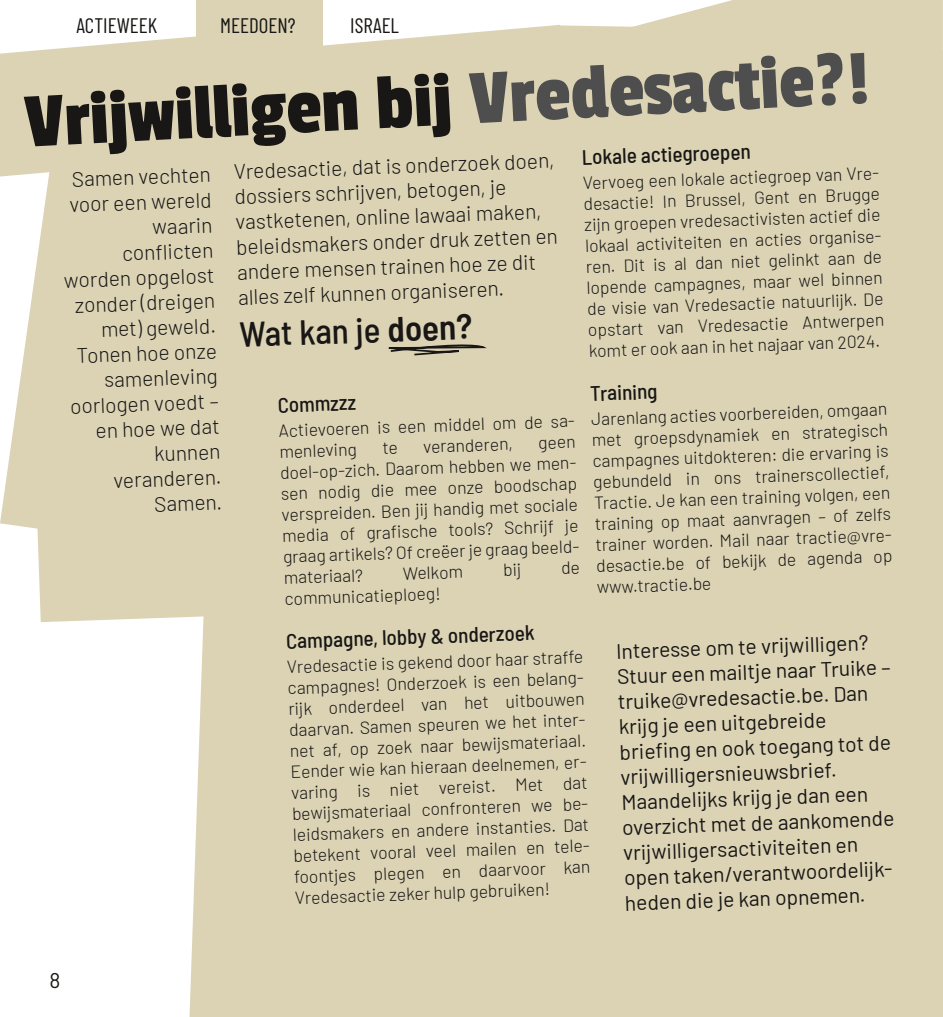
<style>
.page{position:relative;width:943px;height:1017px;background:#fff}
.page>*{position:absolute;margin:0;border:0;box-sizing:border-box;transform-origin:0 0}
.t1{font:80.5px "Passion One";color:#181715}
.t2{font:500 semi-condensed 35px "Barlow";color:#181715}
.t3{font:300 21px/25.2px "Barlow";color:#181715;text-align:right}
.t4{font:21px/25.2px "Barlow";color:#181715}
.t5{font:500 semi-condensed 21px "Barlow";color:#181715}
.t6{font:21px "Barlow Condensed";color:#181715}
.t7{font:300 17.5px/21px "Barlow";color:#181715;text-align:justify}
.s1{color:#4e4e4e}
.s2{font-weight:600}
</style>
<div class="page">
<div style="left:832px;top:0;width:111px;height:1017px;background:#dcd3b5"></div>
<svg style="left:579px;top:0;width:253px;height:78px;background:#e0d9bf"></svg>
<svg style="left:306px;top:25px;width:264px;height:53px;fill:#dcd3b5"></svg>
<div style="left:189px;top:78px;width:643px;height:939px;background:#dcd3b5"></div>
<div style="left:196px;top:0;width:126px;height:50px;background:#dcd3b5"></div>
<div style="left:0;top:36px;width:306px;height:98px;background:#dcd3b5"></div>
<div style="left:39px;top:588px;width:411px;height:34px;background:#dcd3b5"></div>
<div style="left:0;top:134px;width:516px;height:454px;background:#dcd3b5"></div>
<svg style="left:349px;top:341px;width:136px;height:15px;background:#b2aa92"></svg>
<svg style="left:383px;top:443px;width:14px;height:11px"></svg>
<svg style="left:504px;top:563px;width:16px;height:17px"></svg>
<svg style="left:562px;top:562px;width:17px;height:12px"></svg>
<p class="t6" style="left:76px;top:12px;width:82px">ACTIEWEEK</p>
<p class="t6" style="left:220px;top:12px;width:77px">MEEDOEN?</p>
<p class="t6" style="left:350px;top:12px;width:50px">ISRAEL</p>
<h1 class="t1" style="left:22px;top:80px;width:847px;rotate:-3deg">Vrijwilligen bij <span class="s1">Vredesactie?!</span></h1>
<p class="t3" style="left:233px;top:158px;width:323px;text-align:left;rotate:-2deg">Vredesactie, dat is onderzoek doen, dossiers schrij ven, betogen, je vastketenen, online lawaai maken, beleidsmakers onder druk zetten en andere mensen trainen hoe ze dit alles zelf kunnen organiseren.</p>
<h2 class="t2" style="left:239px;top:312px;width:234px;rotate:-2deg">Wat kan je <span class="s2">doen?</span></h2>
<p class="t5" style="left:581px;top:144px;width:170px;rotate:-2deg">Lokale actiegroepen</p>
<p class="t7" style="left:582px;top:172px;width:298px;rotate:-2deg">Vervoeg een lokale actiegroep van Vre‐ desactie! In Brussel, Gent en Brugge zij n groepen vredesactivisten actief die lokaal activiteiten en acties organise‐ ren. Dit is al dan niet gelinkt aan de lopende campagnes, maar wel binnen de visie van Vredesactie natuurlij k. De opstart van Vredesactie Antwerpen komt er ook aan in het najaar van 2024.</p>
<p class="t5" style="left:590px;top:380px;width:69px;rotate:-2deg">Training</p>
<p class="t7" style="left:591px;top:408px;width:298px;rotate:-2deg">Jarenlang acties voorbereiden, omgaan met groepsdynamiek en strategisch campagnes uitdokteren: die ervaring is gebundeld in ons trainerscollectief, Tractie. Je kan een training volgen, een training op maat aanvragen – of zelfs trainer worden. Mail naar tractie@vre‐ desactie.be of bekij k de agenda op www.tractie.be</p>
<p class="t3" style="left:60px;top:166px;width:152px;rotate:-2deg">Samen vechten voor een wereld waarin<br>confl icten worden opgelost zonder (dreigen met) geweld.<br>Tonen hoe onze samenleving oorlogen voedt – en hoe we dat kunnen veranderen.<br>Samen.</p>
<p class="t5" style="left:277px;top:392px;width:80px;rotate:-2deg">Commzzz</p>
<p class="t7" style="left:278px;top:420px;width:298px;rotate:-2deg">Actievoeren is een middel om de sa‐ menleving</p>
<p class="t7" style="left:279px;top:441px;width:298px;text-indent:259px;rotate:-2deg">geen doel-op-zich. Daarom hebben we men‐ sen nodig die mee onze boodschap verspreiden. Ben jij handig met sociale media of grafi sche tools? Schrij f je graag artikels? Of creëer je graag beeld‐ materiaal?</p>
<p class="t7" style="left:423px;top:436px;width:91px;rotate:-2deg">veranderen,</p>
<p class="t7" style="left:402px;top:562px;width:62px;rotate:-2deg">Welkom</p>
<p class="t7" style="left:284px;top:587px;width:158px;rotate:-2deg">communicatieploeg!</p>
<p class="t5" style="left:285px;top:628px;width:250px;rotate:-2deg">Campagne, lobby &amp; onderzoek</p>
<p class="t7" style="left:286px;top:656px;width:298px;rotate:-2deg">Vredesactie is gekend door haar straffe campagnes! Onderzoek is een belang‐ rij k onderdeel van het uitbouwen daarvan. Samen speuren we het inter‐ net af, op zoek naar bewij smateriaal.<br>Eender wie kan hieraan deelnemen, er‐ varing is niet vereist. Met dat bewij smateriaal confronteren we be‐ leidsmakers en andere instanties. Dat betekent vooral veel mailen en tele‐ foontjes plegen en daarvoor kan Vredesactie zeker hulp gebruiken!</p>
<p class="t4" style="left:615px;top:638px;width:283px;rotate:-2deg">Interesse om te vrij willigen?<br>Stuur een mailtje naar Truike – truike@vredesactie.be. Dan<br>krij g je een uitgebreide<br>briefi ng en ook toegang tot de vrij willigersnieuwsbrief.<br>Maandelij ks krij g je dan een overzicht met de aankomende vrij willigersactiviteiten en open taken/verantwoordelij k&shy;heden die je kan opnemen.</p>
<p class="t4" style="left:50px;top:967px;width:12px">8</p>
</div>
